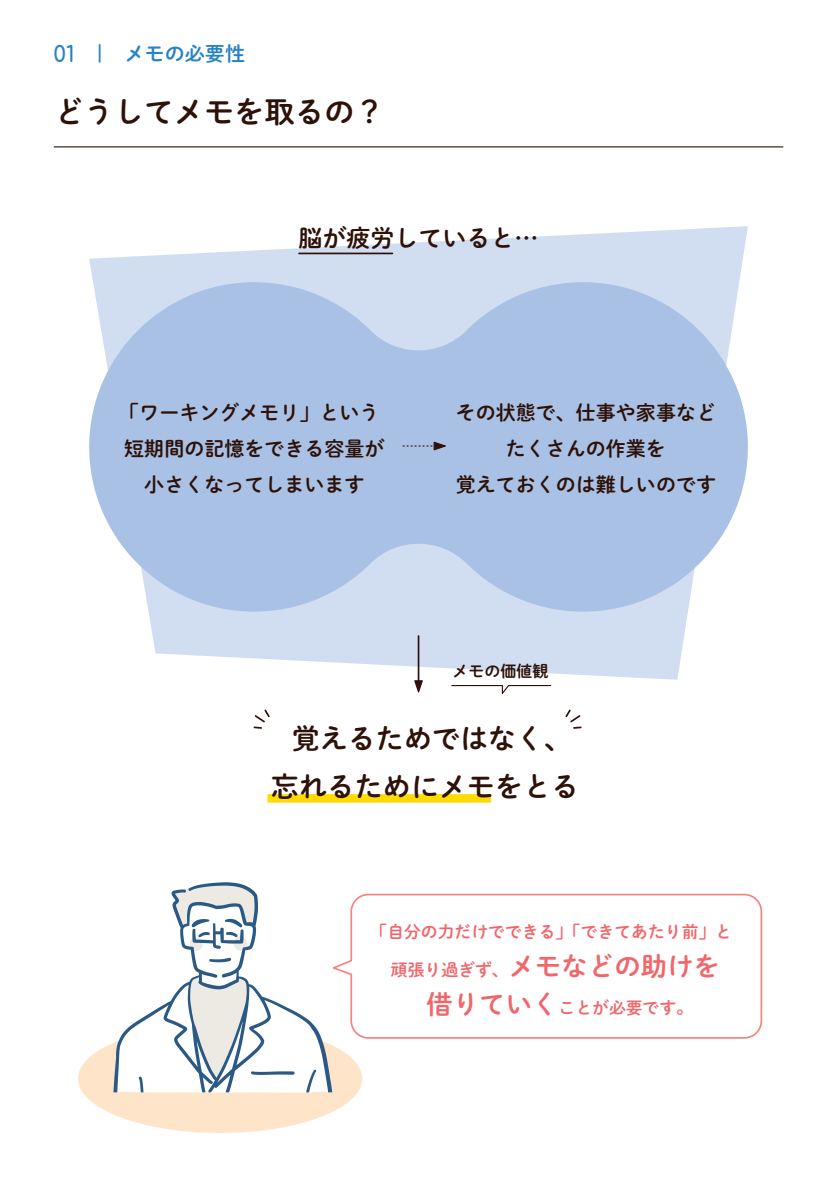
<style>
.page{position:relative;width:840px;height:1191px;background:#fff}
.page>*{position:absolute;margin:0;border:0;box-sizing:border-box;transform-origin:0 0}
.t1{font:30px "P Shuei M Go Std B";color:#2e1108}
.t2{font:28px/48px "P Shuei M Go Std B";color:#2e1108;text-align:center}
.t3{font:26.4px "P Shuei M Go Std B";color:#f1666a}
.t4{font:24px "P Shuei M Go Std B";color:#2e1108}
.t5{font:20px/36px "P Shuei M Go Std B";color:#2e1108;text-align:center}
.t6{font:20px "P Shuei M Go Std B";color:#2783c5}
.t7{font:16.8px "P Shuei M Go Std B";color:#f1666a}
.t8{font:16px "P Shuei M Go Std B";color:#2e1108}
.s1{font-family:"Comfortaa";font-weight:600;font-size:22px}
.s2{font-size:16.8px}
.s3{font-size:26.4px}
</style>
<div class="page">
<svg style="left:333px;top:893px;width:429px;height:146px"></svg>
<div style="left:267px;top:794px;width:224px;height:8px;background:#ffdc01"></div>
<svg style="left:89px;top:226px;width:658px;height:454px;fill:#d1def1"></svg>
<svg style="left:89px;top:282px;width:659px;height:329px;background:#b2c8e7"></svg>
<div style="left:78px;top:1024px;width:284px;height:109px;background:#fee5ca;border-radius:50%"></div>
<hr style="left:417px;top:636px;width:2px;height:48px;background:#2e1108">
<svg style="left:413px;top:679px;width:10px;height:14px"></svg>
<hr style="left:54px;top:146px;width:728px;height:1px;background:#2e1108">
<hr style="left:299px;top:252px;width:93px;height:2px;background:#2e1108">
<svg style="left:403px;top:441px;width:45px;height:10px"></svg>
<svg style="left:253px;top:709px;width:17px;height:20px"></svg>
<svg style="left:565px;top:709px;width:16px;height:20px"></svg>
<svg style="left:451px;top:685px;width:100px;height:9px"></svg>
<svg style="left:113px;top:882px;width:219px;height:210px"></svg>
<svg style="left:115px;top:975px;width:215px;height:117px"></svg>
<p class="t6" style="left:54px;top:39px;width:193px"><span class="s1">01</span>　|　メモの必要性</p>
<h1 class="t1" style="left:54px;top:90px;width:332px">どうしてメモを取るの？</h1>
<p class="t4" style="left:298px;top:220px;width:241px">脳が疲労していると…</p>
<p class="t5" style="left:119px;top:394px;width:266px">「ワーキングメモリ」という短期間の記憶をできる容量が小さくなってしまいます</p>
<p class="t5" style="left:455px;top:394px;width:262px">その状態で、仕事や家事などたくさんの作業を<br>覚えておくのは難しいのです</p>
<p class="t8" style="left:452px;top:658px;width:98px">メモの価値観</p>
<h2 class="t2" style="left:271px;top:714px;width:309px">覚えるためではなく、忘れるためにメモをとる</h2>
<p class="t7" style="left:370px;top:918px;width:363px">「自分の力だけでできる」「できてあたり前」と</p>
<h3 class="t3" style="left:391px;top:946px;width:330px"><span class="s2">頑張り過ぎず、</span>メモなどの助けを</h3>
<p class="t7" style="left:426px;top:994px;width:268px"><span class="s3">借りていく</span>ことが必要です。</p>
</div>
